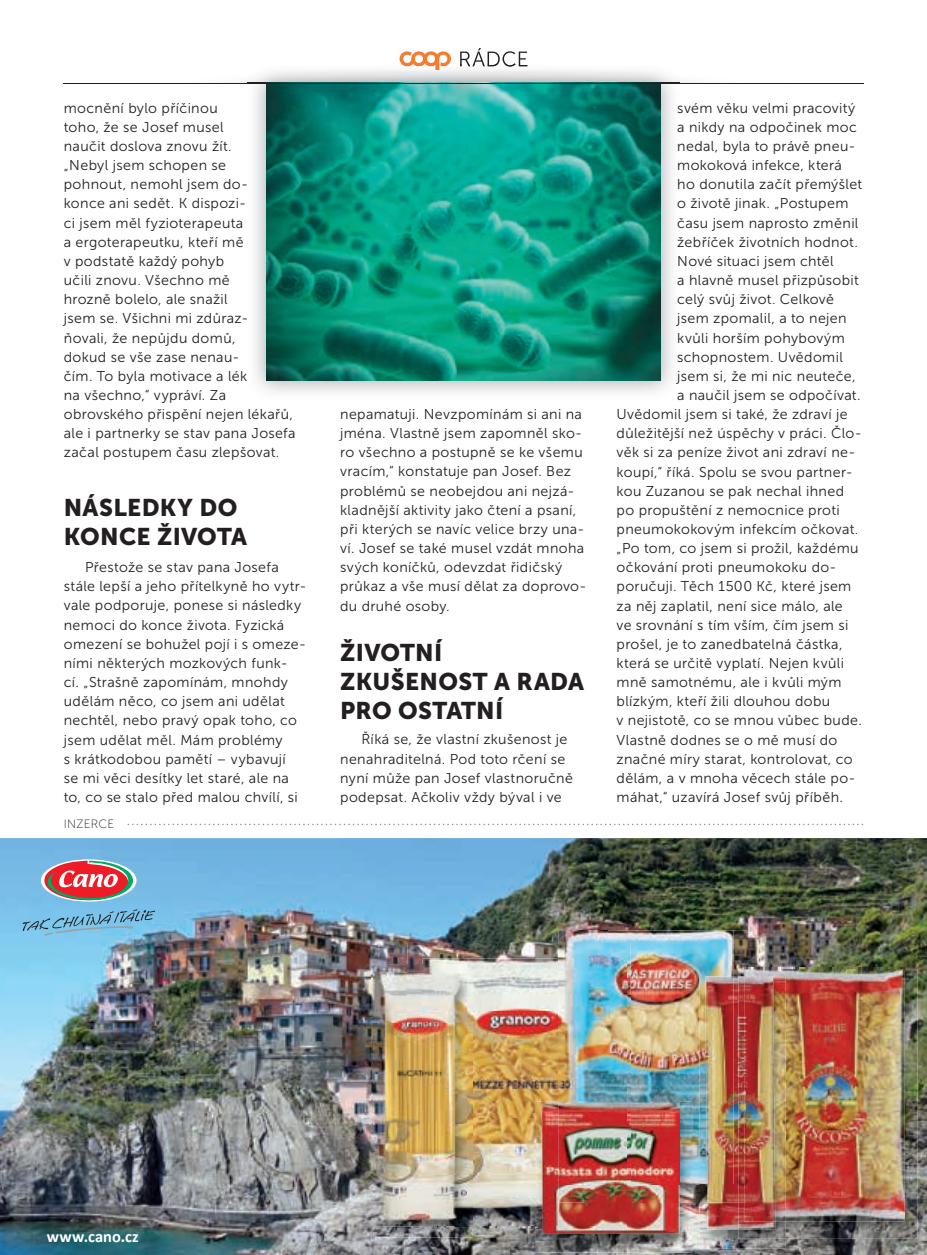
<style>
.page{position:relative;width:927px;height:1255px;background:#fff}
.page>*{position:absolute;margin:0;border:0;box-sizing:border-box;transform-origin:0 0}
.t1{font:24px/28.8px "Museo Sans 900";letter-spacing:.01em;color:#231f20}
.t2{font:700 16.5px "Calibri";letter-spacing:.01em;color:#fff}
.t3{font:14.25px/19.2px "Museo Sans 300";letter-spacing:.025em;color:#231f20}
.t4{font:12px "Museo Sans 100";letter-spacing:.02em;color:#231f20}
</style>
<div class="page">
<img style="left:222px;top:81px;width:481px;height:2px">
<svg style="left:400px;top:51px;width:51px;height:13px"></svg>
<svg style="left:460px;top:48px;width:67px;height:16px"></svg>
<img style="left:248px;top:65px;width:432px;height:328px">
<img style="left:401px;top:64px;width:48px;height:6px">
<img style="left:460px;top:64px;width:67px;height:3px">
<img style="left:267px;top:84px;width:393px;height:297px">
<svg style="left:128px;top:823px;width:735px;height:2px"></svg>
<img style="left:0;top:838px;width:927px;height:416px">
<svg style="left:41px;top:859px;width:96px;height:42px"></svg>
<svg style="left:44px;top:860px;width:89px;height:42px;background:#c3797e"></svg>
<svg style="left:23px;top:909px;width:132px;height:26px;background:#73b2d4"></svg>
<img style="left:466px;top:1225px;width:70px;height:2px">
<img style="left:408px;top:942px;width:151px;height:22px">
<img style="left:422px;top:958px;width:137px;height:53px">
<img style="left:472px;top:1011px;width:87px;height:107px">
<img style="left:472px;top:1118px;width:64px;height:107px">
<img style="left:373px;top:1226px;width:99px;height:11px">
<img style="left:466px;top:973px;width:6px;height:252px">
<img style="left:371px;top:964px;width:37px;height:105px">
<img style="left:371px;top:1069px;width:2px;height:157px">
<img style="left:408px;top:964px;width:58px;height:261px">
<img style="left:373px;top:973px;width:35px;height:202px">
<img style="left:373px;top:1175px;width:49px;height:51px">
<img style="left:422px;top:1225px;width:44px;height:1px">
<img style="left:559px;top:930px;width:187px;height:45px">
<img style="left:559px;top:942px;width:6px;height:159px">
<img style="left:692px;top:1133px;width:8px;height:69px">
<img style="left:607px;top:930px;width:126px;height:203px">
<img style="left:565px;top:930px;width:42px;height:12px">
<img style="left:565px;top:942px;width:66px;height:53px">
<img style="left:626px;top:995px;width:5px;height:106px">
<img style="left:565px;top:958px;width:61px;height:143px">
<img style="left:786px;top:969px;width:131px;height:269px">
<img style="left:746px;top:967px;width:159px;height:254px">
<img style="left:700px;top:1202px;width:86px;height:46px">
<img style="left:700px;top:975px;width:44px;height:227px">
<img style="left:700px;top:975px;width:33px;height:208px">
<img style="left:738px;top:1221px;width:48px;height:17px">
<img style="left:775px;top:975px;width:11px;height:246px">
<svg style="left:738px;top:967px;width:8px;height:9px"></svg>
<img style="left:707px;top:976px;width:31px;height:253px">
<img style="left:705px;top:976px;width:28px;height:207px">
<img style="left:738px;top:1202px;width:37px;height:27px">
<img style="left:744px;top:975px;width:31px;height:246px">
<img style="left:536px;top:1202px;width:156px;height:50px">
<svg style="left:536px;top:1225px;width:6px;height:2px"></svg>
<img style="left:536px;top:1101px;width:6px;height:124px">
<img style="left:626px;top:1183px;width:66px;height:19px">
<img style="left:679px;top:1101px;width:13px;height:82px">
<img style="left:542px;top:1202px;width:137px;height:31px">
<img style="left:542px;top:1225px;width:84px;height:2px">
<img style="left:584px;top:1202px;width:47px;height:23px">
<img style="left:542px;top:1101px;width:42px;height:124px">
<img style="left:559px;top:1101px;width:67px;height:101px">
<img style="left:565px;top:1101px;width:114px;height:82px">
<hr style="left:64px;top:83px;width:799px;height:1px;background:#231f20">
<p class="t3" style="left:64px;top:98px;width:233px">mocnění bylo příčinou<br>toho, že se Josef musel<br>naučit doslova znovu žít.<br>„Nebyl jsem schopen se<br>pohnout, nemohl jsem do-<br>konce ani sedět. K dispozi-<br>ci jsem měl fyzioterapeuta<br>a ergoterapeutku, kteří mě<br>v podstatě každý pohyb<br>učili znovu. Všechno mě<br>hrozně bolelo, ale snažil<br>jsem se. Všichni mi zdůraz&shy;ňovali, že nepůjdu domů,<br>dokud se vše zase nenau-<br>čím. To byla motivace a lék<br>na všechno,“ vypráví. Za obrovského přispění nejen lékařů, ale i partnerky se stav pana Josefa začal postupem času zlepšovat.</p>
<h1 class="t1" style="left:64px;top:493px;width:185px">NÁSLEDKY DO<br>KONCE ŽIVOTA</h1>
<p class="t3" style="left:64px;top:557px;width:244px;text-indent:21px">Přestože se stav pana Josefa stále lepší a jeho přítelkyně ho vytr&shy;vale podporuje, ponese si následky nemoci do konce života. Fyzická omezení se bohužel pojí i s omeze&shy;ními některých mozkových funk-<br>cí. „Strašně zapomínám, mnohdy udělám něco, co jsem ani udělat nechtěl, nebo pravý opak toho, co jsem udělat měl. Mám problémy<br>s krátkodobou pamětí – vybavují<br>se mi věci desítky let staré, ale na to, co se stalo před malou chvílí, si</p>
<p class="t4" style="left:64px;top:817px;width:52px">INZERCE</p>
<p class="t3" style="left:340px;top:404px;width:248px">nepamatuji. Nevzpomínám si ani na jména. Vlastně jsem zapomněl sko&shy;ro všechno a postupně se ke všemu vracím,“ konstatuje pan Josef. Bez problémů se neobejdou ani nejzá&shy;kladnější aktivity jako čtení a psaní, při kterých se navíc velice brzy una&shy;ví. Josef se také musel vzdát mnoha svých koníčků, odevzdat řidičský průkaz a vše musí dělat za doprovo&shy;du druhé osoby.</p>
<h1 class="t1" style="left:340px;top:638px;width:245px">ŽIVOTNÍ<br>ZKUŠENOST A RADA<br>PRO OSTATNÍ</h1>
<p class="t3" style="left:340px;top:730px;width:234px;text-indent:21px">Říká se, že vlastní zkušenost je nenahraditelná. Pod toto rčení se nyní může pan Josef vlastnoručně podepsat. Ačkoliv vždy býval i ve</p>
<p class="t3" style="left:677px;top:98px;width:180px">svém věku velmi pracovitý</p>
<p class="t3" style="left:677px;top:117px;width:181px">a nikdy na odpočinek moc</p>
<p class="t3" style="left:677px;top:137px;width:180px">nedal, byla to právě pneu-</p>
<p class="t3" style="left:677px;top:156px;width:166px">mokoková infekce, která</p>
<p class="t3" style="left:677px;top:175px;width:186px">ho donutila začít přemýšlet</p>
<p class="t3" style="left:677px;top:194px;width:173px">o životě jinak. „Postupem</p>
<p class="t3" style="left:677px;top:213px;width:183px">času jsem naprosto změnil</p>
<p class="t3" style="left:677px;top:232px;width:182px">žebříček životních hodnot.</p>
<p class="t3" style="left:677px;top:251px;width:158px">Nové situaci jsem chtěl</p>
<p class="t3" style="left:677px;top:271px;width:183px">a hlavně musel přizpůsobit</p>
<p class="t3" style="left:677px;top:290px;width:158px">celý svůj život. Celkově</p>
<p class="t3" style="left:677px;top:309px;width:171px">jsem zpomalil, a to nejen</p>
<p class="t3" style="left:677px;top:328px;width:169px">kvůli horším pohybovým</p>
<p class="t3" style="left:677px;top:347px;width:167px">schopnostem. Uvědomil</p>
<p class="t3" style="left:677px;top:366px;width:180px">jsem si, že mi nic neuteče,</p>
<p class="t3" style="left:677px;top:385px;width:185px">a naučil jsem se odpočívat.</p>
<p class="t3" style="left:617px;top:404px;width:233px">Uvědomil jsem si také, že zdraví je</p>
<p class="t3" style="left:617px;top:424px;width:247px">důležitější než úspěchy v práci. Člo-</p>
<p class="t3" style="left:617px;top:443px;width:240px">věk si za peníze život ani zdraví ne-</p>
<p class="t3" style="left:617px;top:462px;width:238px">koupí,“ říká. Spolu se svou partner-</p>
<p class="t3" style="left:617px;top:481px;width:229px">kou Zuzanou se pak nechal ihned</p>
<p class="t3" style="left:617px;top:500px;width:225px">po propuštění z nemocnice proti</p>
<p class="t3" style="left:617px;top:519px;width:243px">pneumokokovým infekcím očkovat.</p>
<p class="t3" style="left:617px;top:538px;width:243px">„Po tom, co jsem si prožil, každému</p>
<p class="t3" style="left:617px;top:558px;width:222px">očkování proti pneumokoku do-</p>
<p class="t3" style="left:617px;top:577px;width:236px">poručuji. Těch 1500 Kč, které jsem</p>
<p class="t3" style="left:617px;top:596px;width:228px">za něj zaplatil, není sice málo, ale</p>
<p class="t3" style="left:617px;top:615px;width:233px">ve srovnání s tím vším, čím jsem si</p>
<p class="t3" style="left:617px;top:634px;width:227px">prošel, je to zanedbatelná částka,</p>
<p class="t3" style="left:617px;top:653px;width:229px">která se určitě vyplatí. Nejen kvůli</p>
<p class="t3" style="left:617px;top:672px;width:226px">mně samotnému, ale i kvůli mým</p>
<p class="t3" style="left:617px;top:692px;width:215px">blízkým, kteří žili dlouhou dobu</p>
<p class="t3" style="left:617px;top:711px;width:247px">v nejistotě, co se mnou vůbec bude.</p>
<p class="t3" style="left:617px;top:730px;width:222px">Vlastně dodnes se o mě musí do</p>
<p class="t3" style="left:617px;top:749px;width:237px">značné míry starat, kontrolovat, co</p>
<p class="t3" style="left:617px;top:768px;width:241px">dělám, a v mnoha věcech stále po-</p>
<p class="t3" style="left:617px;top:787px;width:228px">máhat,“ uzavírá Josef svůj příběh.</p>
<p class="t2" style="left:47px;top:1226px;width:94px">www.cano.cz</p>
</div>
